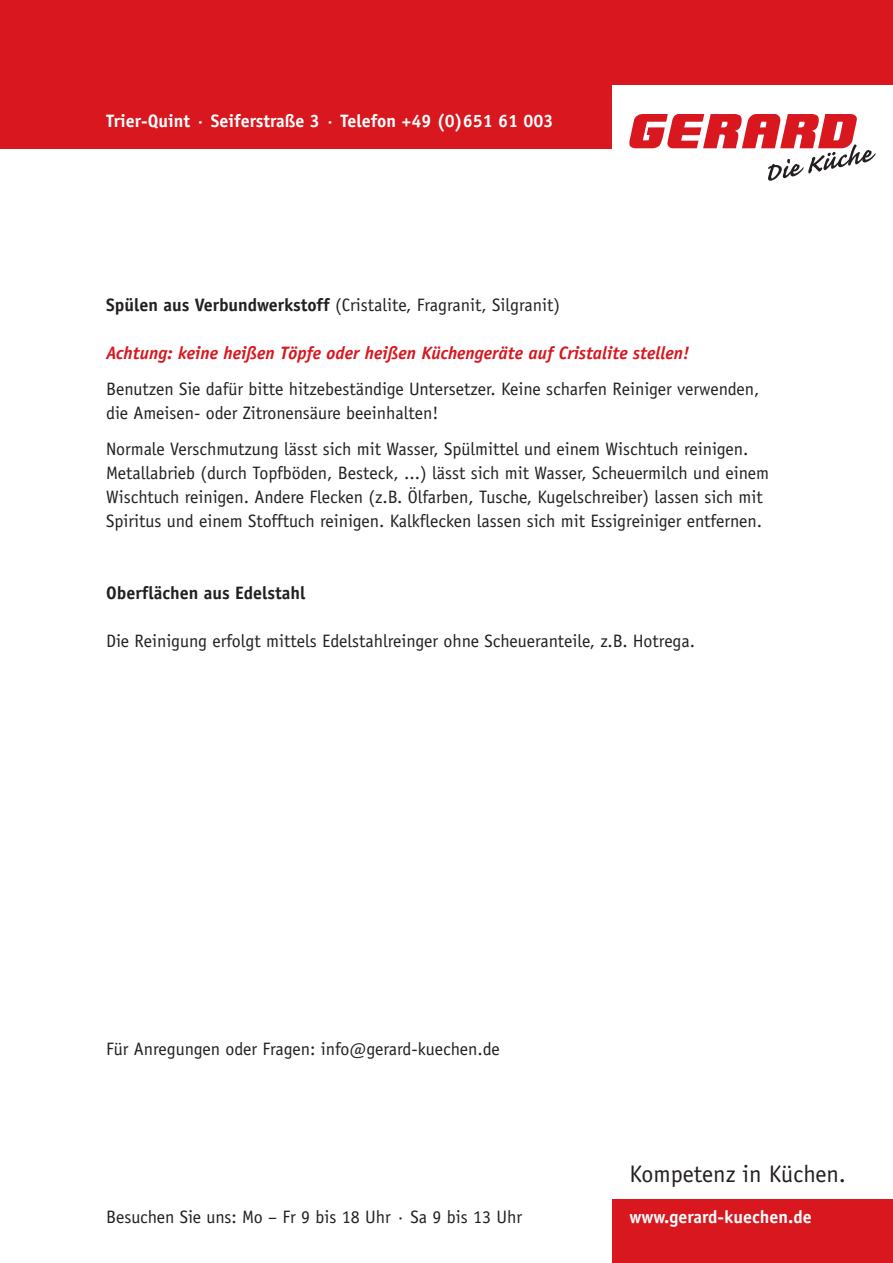
<style>
.page{position:relative;width:893px;height:1263px;background:#fff}
.page>*{position:absolute;margin:0;border:0;box-sizing:border-box;transform-origin:0 0}
.t1{font:24px "Officina Sans";color:#231f20}
.t2{font:18px/24px "Officina Sans";color:#231f20}
.t3{font:700 18px "Officina Sans";color:#fff}
.t4{font:italic 700 18px "Officina Sans";color:#d8171f}
.t5{font:700 18px "Officina Sans";color:#231f20}
.s1{font-weight:700}
</style>
<div class="page">
<div style="left:0;top:0;width:893px;height:149px;background:#d8171f"></div>
<div style="left:612px;top:85px;width:281px;height:66px;background:#fff"></div>
<svg style="left:629px;top:114px;width:247px;height:67px"></svg>
<div style="left:612px;top:1199px;width:281px;height:64px;background:#d8171f"></div>
<p class="t3" style="left:106px;top:114px;width:449px">Trier-Quint · Seiferstraße 3 · Telefon +49 (0)651 61 003</p>
<p class="t2" style="left:106px;top:294px;width:455px"><span class="s1">Spülen aus Verbundwerkstoff</span> (Cristalite, Fragranit, Silgranit)</p>
<p class="t4" style="left:106px;top:346px;width:585px">Achtung: keine heißen Töpfe oder heißen Küchengeräte auf Cristalite stellen!</p>
<p class="t2" style="left:106px;top:378px;width:655px">Benutzen Sie dafür bitte hitzebeständige Untersetzer. Keine scharfen Reiniger verwenden, die Ameisen- oder Zitronensäure beeinhalten!</p>
<p class="t2" style="left:106px;top:438px;width:664px">Normale Verschmutzung lässt sich mit Wasser, Spülmittel und einem Wischtuch reinigen.<br>Metallabrieb (durch Topfböden, Besteck, ...) lässt sich mit Wasser, Scheuermilch und einem Wischtuch reinigen. Andere Flecken (z.B. Ölfarben, Tusche, Kugelschreiber) lassen sich mit Spiritus und einem Stofftuch reinigen. Kalkflecken lassen sich mit Essigreiniger entfernen.</p>
<p class="t5" style="left:106px;top:586px;width:201px">Oberflächen aus Edelstahl</p>
<p class="t2" style="left:106px;top:630px;width:590px">Die Reinigung erfolgt mittels Edelstahlreinger ohne Scheueranteile, z.B. Hotrega.</p>
<p class="t2" style="left:106px;top:1038px;width:395px">Für Anregungen oder Fragen: info@gerard-kuechen.de</p>
<h1 class="t1" style="left:629px;top:1165px;width:218px">Kompetenz in Küchen.</h1>
<p class="t2" style="left:106px;top:1206px;width:417px">Besuchen Sie uns: Mo – Fr 9 bis 18 Uhr · Sa 9 bis 13 Uhr</p>
<p class="t3" style="left:629px;top:1210px;width:184px">www.gerard-kuechen.de</p>
</div>
